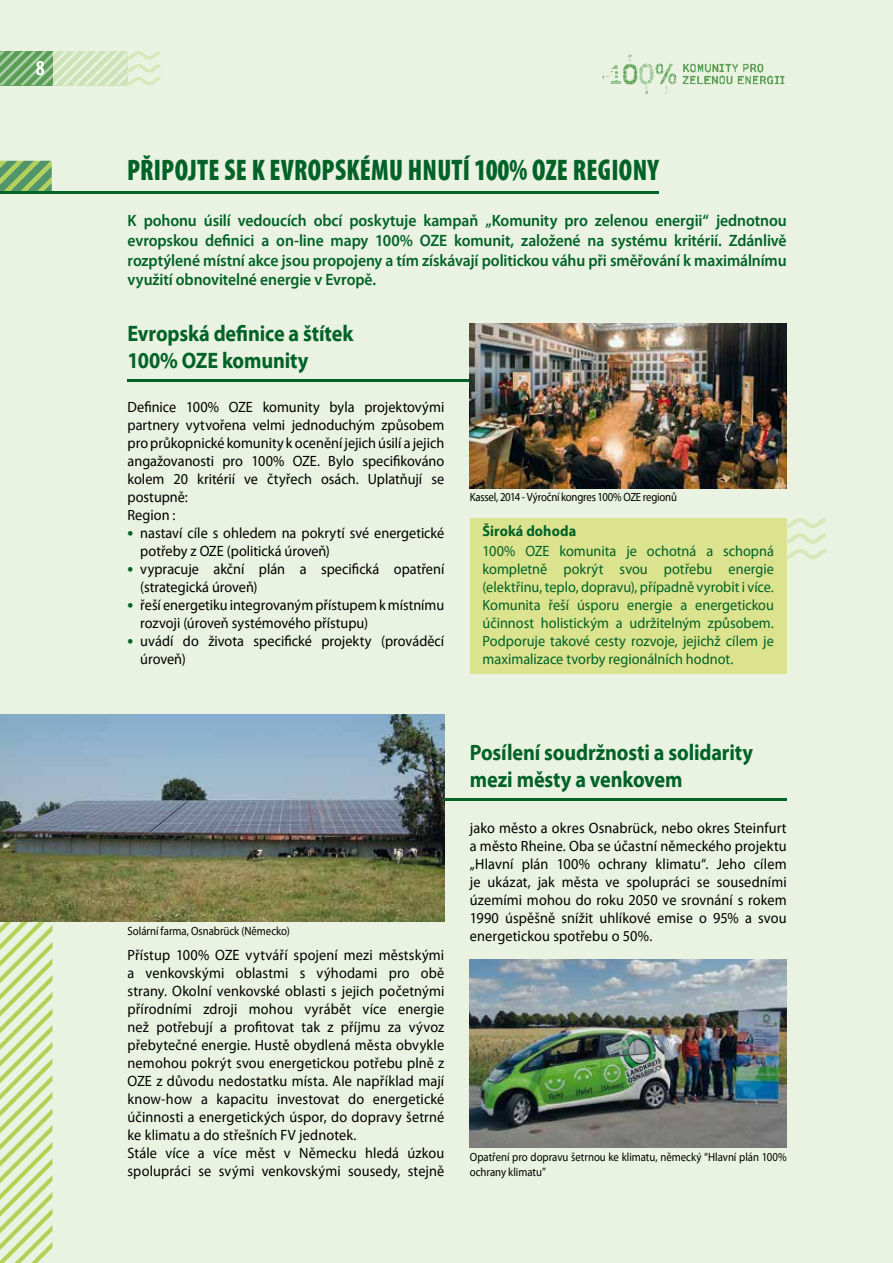
<style>
.page{position:relative;width:893px;height:1263px;background:#eaf3e1}
.page>*{position:absolute;margin:0;border:0;box-sizing:border-box;transform-origin:0 0}
.t1{font:900 condensed 30px "Myriad Pro";letter-spacing:.01em;color:#006227;scale:.9 1}
.t2{font:700 22.5px/27px "Myriad Pro";letter-spacing:-.01em;color:#006227;scale:.9 1}
.t3{font:700 condensed 21px "Myriad Pro";color:#fff}
.t4{font:600 16.5px/19.8px "Myriad Pro";letter-spacing:-.005em;color:#006227;text-align:justify;scale:.95 1}
.t5{font:15px/18px "Myriad Pro";letter-spacing:.005em;color:#000;scale:.95 1}
.t6{font:15px/18px "Myriad Pro";color:#006227;text-align:justify;scale:.95 1}
.t7{font:700 15px "Myriad Pro";letter-spacing:.005em;color:#006227;scale:.95 1}
.t8{font:12px/14.4px "Myriad Pro";letter-spacing:-.005em;color:#000;scale:.9 1}
.t9{font:12px "Myriad Pro";letter-spacing:-.025em;color:#000;scale:.9 1}
.s1{font-weight:700;font-size:18px;color:#006227}
</style>
<div class="page">
<svg style="left:0;top:51px;width:160px;height:34px"></svg>
<img style="left:602px;top:54px;width:183px;height:40px">
<svg style="left:0;top:921px;width:52px;height:342px"></svg>
<img style="left:470px;top:960px;width:317px;height:187px">
<hr style="left:422px;top:799px;width:365px;height:2px;background:#006227">
<hr style="left:128px;top:379px;width:659px;height:2px;background:#006227">
<img style="left:470px;top:324px;width:317px;height:165px">
<div style="left:470px;top:518px;width:317px;height:156px;background:#dbe38e"></div>
<img style="left:0;top:714px;width:444px;height:207px">
<svg style="left:787px;top:518px;width:39px;height:41px"></svg>
<svg style="left:0;top:161px;width:52px;height:30px"></svg>
<hr style="left:0;top:191px;width:658px;height:2px;background:#006227">
<h3 class="t3" style="left:36px;top:57px;width:10px">8</h3>
<h1 class="t1" style="left:127px;top:153px;width:592px">PŘIPOJTE SE K EVROPSKÉMU HNUTÍ 100% OZE REGIONY</h1>
<p class="t4" style="left:128px;top:211px;width:695px">K pohonu úsilí vedoucích obcí poskytuje kampaň „Komunity pro zelenou energii“ jednotnou evropskou definici a on-line mapy 100% OZE komunit, založené na systému kritérií. Zdánlivě rozptýlené místní akce jsou propojeny a tím získávají politickou váhu při směřování k maximálnímu využití obnovitelné energie v Evropě.</p>
<h2 class="t2" style="left:128px;top:320px;width:253px">Evropská definice a štítek<br>100% OZE komunity</h2>
<p class="t5" style="left:128px;top:398px;width:335px">Definice 100% OZE komunity byla projektovými partnery vytvořena velmi jednoduchým způsobem pro průkopnické komunity k ocenění jejich úsilí a jejich angažovanosti pro 100% OZE. Bylo specifikováno kolem 20 kritérií ve čtyřech osách. Uplatňují se postupně:<br>Region :</p>
<p class="t5" style="left:140px;top:524px;width:321px;text-indent:-13px"><span class="s1">•</span> nastaví cíle s ohledem na pokrytí své energetické potřeby z OZE (politická úroveň)</p>
<p class="t5" style="left:140px;top:560px;width:321px;text-indent:-13px"><span class="s1">•</span> vypracuje akční plán a specifická opatření (strategická úroveň)</p>
<p class="t5" style="left:140px;top:596px;width:321px;text-indent:-13px"><span class="s1">•</span> řeší energetiku integrovaným přístupem k místnímu rozvoji (úroveň systémového přístupu)</p>
<p class="t5" style="left:140px;top:632px;width:321px;text-indent:-13px"><span class="s1">•</span> uvádí do života specifické projekty (prováděcí úroveň)</p>
<p class="t9" style="left:470px;top:491px;width:232px">Kassel, 2014 - Výroční kongres 100% OZE regionů</p>
<p class="t7" style="left:483px;top:522px;width:100px">Široká dohoda</p>
<p class="t6" style="left:483px;top:542px;width:308px">100% OZE komunita je ochotná a schopná kompletně pokrýt svou potřebu energie (elektřinu, teplo, dopravu), případně vyrobit i více.<br>Komunita řeší úsporu energie a energetickou účinnost holistickým a udržitelným způsobem.<br>Podporuje takové cesty rozvoje, jejichž cílem je maximalizace tvorby regionálních hodnot.</p>
<p class="t8" style="left:128px;top:924px;width:182px">Solární farma, Osnabrück (Německo)</p>
<p class="t5" style="left:128px;top:946px;width:335px">Přístup 100% OZE vytváří spojení mezi městskými a venkovskými oblastmi s výhodami pro obě strany. Okolní venkovské oblasti s jejich početnými přírodními zdroji mohou vyrábět více energie než potřebují a profitovat tak z příjmu za vývoz přebytečné energie. Hustě obydlená města obvykle nemohou pokrýt svou energetickou potřebu plně z OZE z důvodu nedostatku místa. Ale například mají know-how a kapacitu investovat do energetické účinnosti a energetických úspor, do dopravy šetrné ke klimatu a do střešních FV jednotek.<br>Stále více a více měst v Německu hledá úzkou spolupráci se svými venkovskými sousedy, stejně</p>
<h2 class="t2" style="left:470px;top:739px;width:316px">Posílení soudržnosti a solidarity mezi městy a venkovem</h2>
<p class="t5" style="left:470px;top:820px;width:335px;text-align:justify">jako město a okres Osnabrück, nebo okres Steinfurt a město Rheine. Oba se účastní německého projektu „Hlavní plán 100% ochrany klimatu“. Jeho cílem je ukázat, jak města ve spolupráci se sousedními územími mohou do roku 2050 ve srovnání s rokem 1990 úspěšně snížit uhlíkové emise o 95% a svou energetickou spotřebu o 50%.</p>
<p class="t8" style="left:470px;top:1150px;width:353px">Opatření pro dopravu šetrnou ke klimatu, německý “Hlavní plán 100% ochrany klimatu”</p>
</div>
